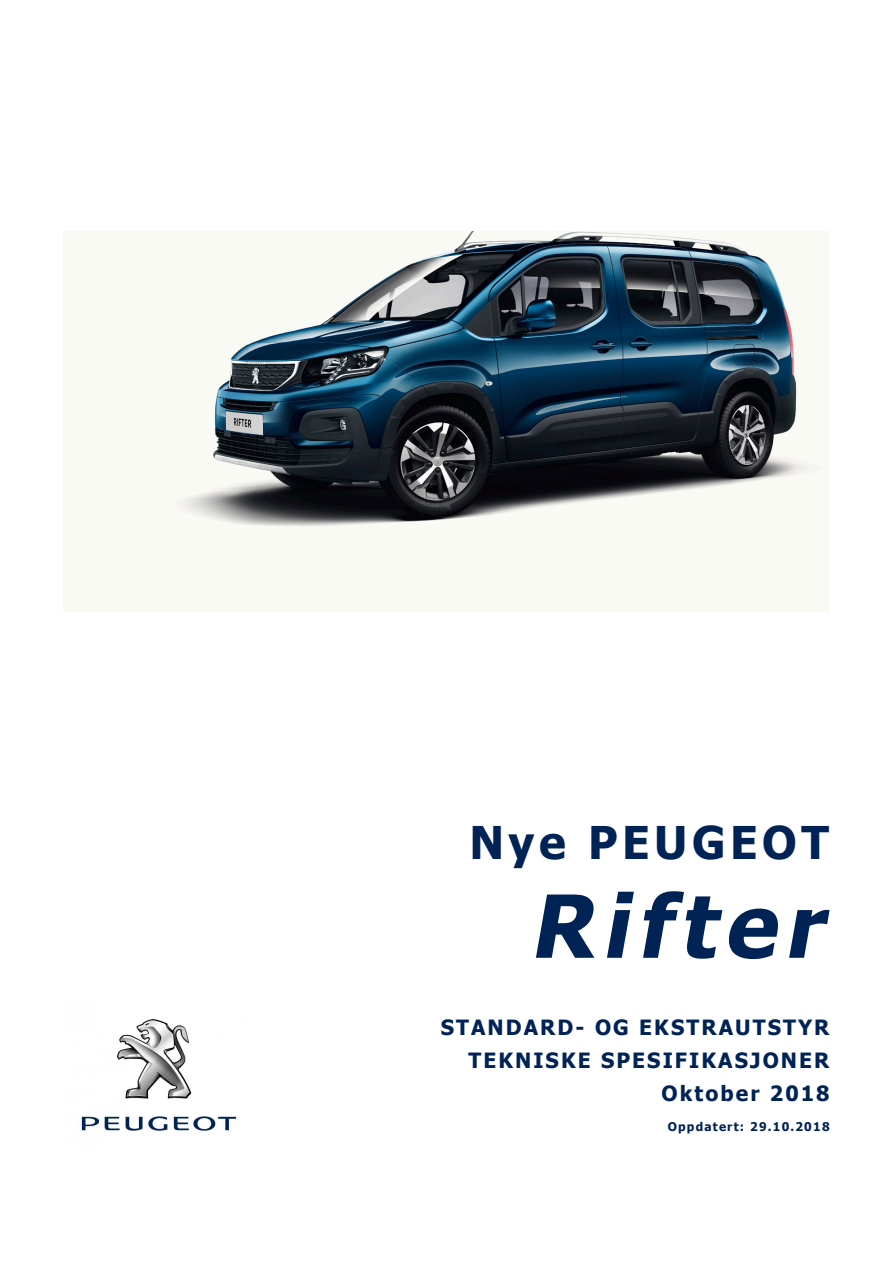
<style>
.page{position:relative;width:893px;height:1263px;background:#fff}
.page>*{position:absolute;margin:0;border:0;box-sizing:border-box;transform-origin:0 0}
.t1{font:italic 700 87px "Tahoma";color:#002355}
.t2{font:700 45px "Tahoma";letter-spacing:.1em;color:#002355}
.t3{font:700 21px "Tahoma";letter-spacing:.1em;color:#002355}
.t4{font:700 12px "Tahoma";letter-spacing:.1em;color:#002355}
</style>
<div class="page">
<img style="left:81px;top:1019px;width:156px;height:113px">
<img style="left:176px;top:232px;width:643px;height:295px">
<p class="t2" style="left:469px;top:811px;width:361px">Nye PEUGEOT</p>
<p class="t1" style="left:529px;top:865px;width:316px">Rifter</p>
<p class="t3" style="left:441px;top:1013px;width:390px">STANDARD- OG EKSTRAUTSTYR</p>
<p class="t3" style="left:468px;top:1046px;width:363px">TEKNISKE SPESIFIKASJONER</p>
<p class="t3" style="left:661px;top:1079px;width:170px">Oktober 2018</p>
<p class="t4" style="left:668px;top:1118px;width:163px">Oppdatert: 29.10.2018</p>
</div>
